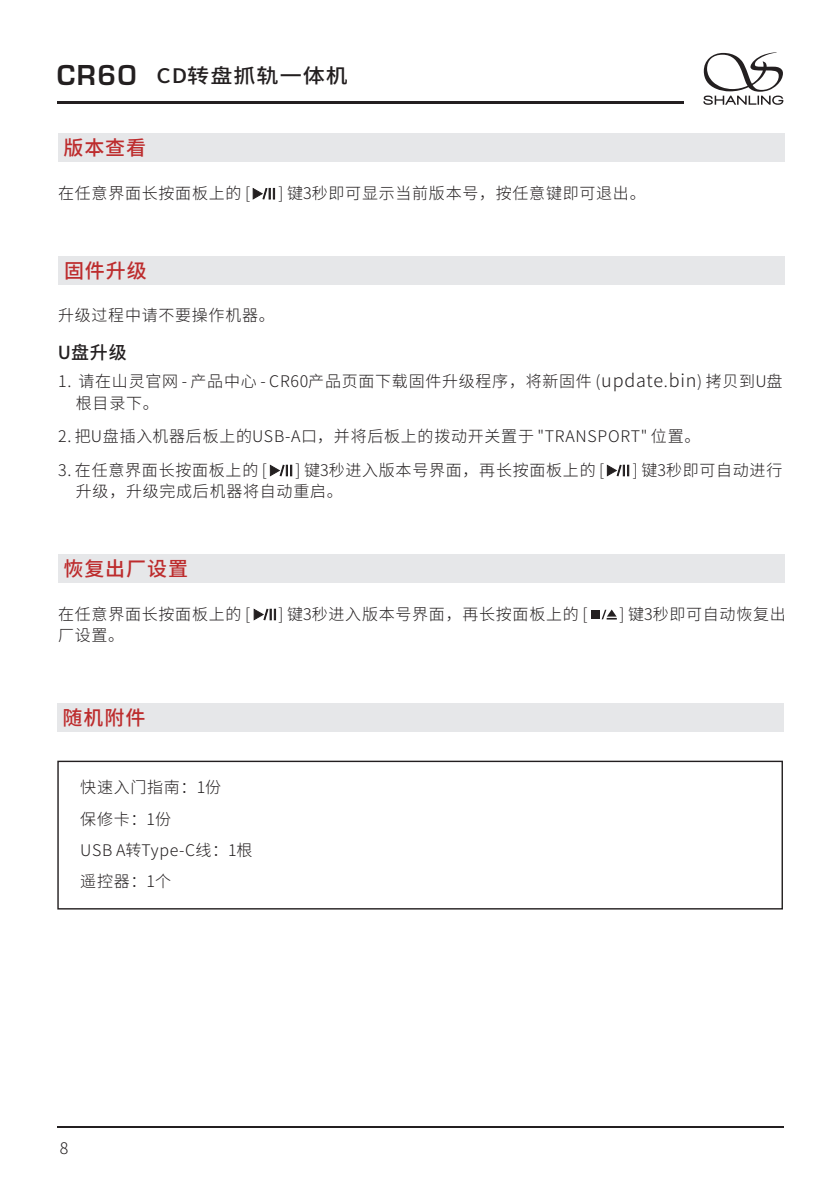
<style>
.page{position:relative;width:840px;height:1191px;background:#fff}
.page>*{position:absolute;margin:0;border:0;box-sizing:border-box;transform-origin:0 0}
.t1{font:20px "Source Han Sans CN";letter-spacing:.045em;color:#bd2c2d}
.t2{font:500 20px "Source Han Sans CN";letter-spacing:.045em;color:#231f20;scale:1.1 1}
.t3{font:500 18px "Source Han Sans CN";color:#231f20}
.t4{font:300 16px/31.4px "Source Han Sans CN";letter-spacing:.045em;color:#231f20}
.s1{font-family:"Eurose";font-weight:400;font-size:30px}
.s2{font-size:18px}
</style>
<div class="page">
<hr style="left:57px;top:1126px;width:726px;height:1px;background:#231f20">
<hr style="left:57px;top:101px;width:626px;height:3px;background:#231f20">
<svg style="left:703px;top:52px;width:80px;height:53px"></svg>
<div style="left:58px;top:134px;width:725px;height:28px;background:#e6e7e9"></div>
<div style="left:58px;top:256px;width:726px;height:28px;background:#e6e7e9"></div>
<svg style="left:252px;top:188px;width:23px;height:12px"></svg>
<svg style="left:270px;top:464px;width:22px;height:12px"></svg>
<svg style="left:606px;top:464px;width:22px;height:12px"></svg>
<div style="left:58px;top:554px;width:725px;height:29px;background:#e6e7e9"></div>
<svg style="left:253px;top:608px;width:23px;height:12px"></svg>
<div style="left:590px;top:610px;width:9px;height:9px;background:#231f20"></div>
<svg style="left:601px;top:609px;width:15px;height:10px"></svg>
<div style="left:57px;top:703px;width:726px;height:29px;background:#e6e7e9"></div>
<div style="left:57px;top:760px;width:725px;height:149px;border:1px solid #231f20"></div>
<p class="t2" style="left:57px;top:66px;width:266px"><span class="s1">CR60</span> CD转盘抓轨一体机</p>
<p class="t1" style="left:63px;top:138px;width:84px">版本查看</p>
<p class="t4" style="left:58px;top:177px;width:193px">在任意界面长按面板上的 [</p>
<p class="t4" style="left:278px;top:177px;width:368px">] 键3秒即可显示当前版本号，按任意键即可退出。</p>
<p class="t1" style="left:64px;top:260px;width:84px">固件升级</p>
<p class="t4" style="left:58px;top:299px;width:218px">升级过程中请不要操作机器。</p>
<p class="t3" style="left:58px;top:343px;width:70px">U盘升级</p>
<p class="t4" style="left:76px;top:369px;width:707px;line-height:22.2px;text-indent:-18px">1. 请在山灵官网 - 产品中心 - CR60产品页面下载固件升级程序，将新固件 (<span class="s2">update</span>.<span class="s2">bin</span>) 拷贝到U盘根目录下。</p>
<p class="t4" style="left:58px;top:420px;width:643px">2. 把U盘插入机器后板上的USB-A口，并将后板上的拨动开关置于 "TRANSPORT" 位置。</p>
<p class="t4" style="left:58px;top:454px;width:210px">3. 在任意界面长按面板上的 [</p>
<p class="t4" style="left:295px;top:454px;width:310px">] 键3秒进入版本号界面，再长按面板上的 [</p>
<p class="t4" style="left:632px;top:454px;width:151px">] 键3秒即可自动进行</p>
<p class="t4" style="left:76px;top:475px;width:268px">升级，升级完成后机器将自动重启。</p>
<p class="t1" style="left:63px;top:558px;width:126px">恢复出厂设置</p>
<p class="t4" style="left:58px;top:598px;width:193px">在任意界面长按面板上的 [</p>
<p class="t4" style="left:278px;top:598px;width:310px">] 键3秒进入版本号界面，再长按面板上的 [</p>
<p class="t4" style="left:619px;top:598px;width:168px">] 键3秒即可自动恢复出</p>
<p class="t4" style="left:58px;top:619px;width:68px">厂设置。</p>
<p class="t1" style="left:63px;top:708px;width:84px">随机附件</p>
<p class="t4" style="left:80px;top:771px;width:174px">快速入门指南：1份<br>保修卡：1份<br>USB A转Type-C线：1根遥控器：1个</p>
<p class="t4" style="left:60px;top:1131px;width:10px">8</p>
</div>
